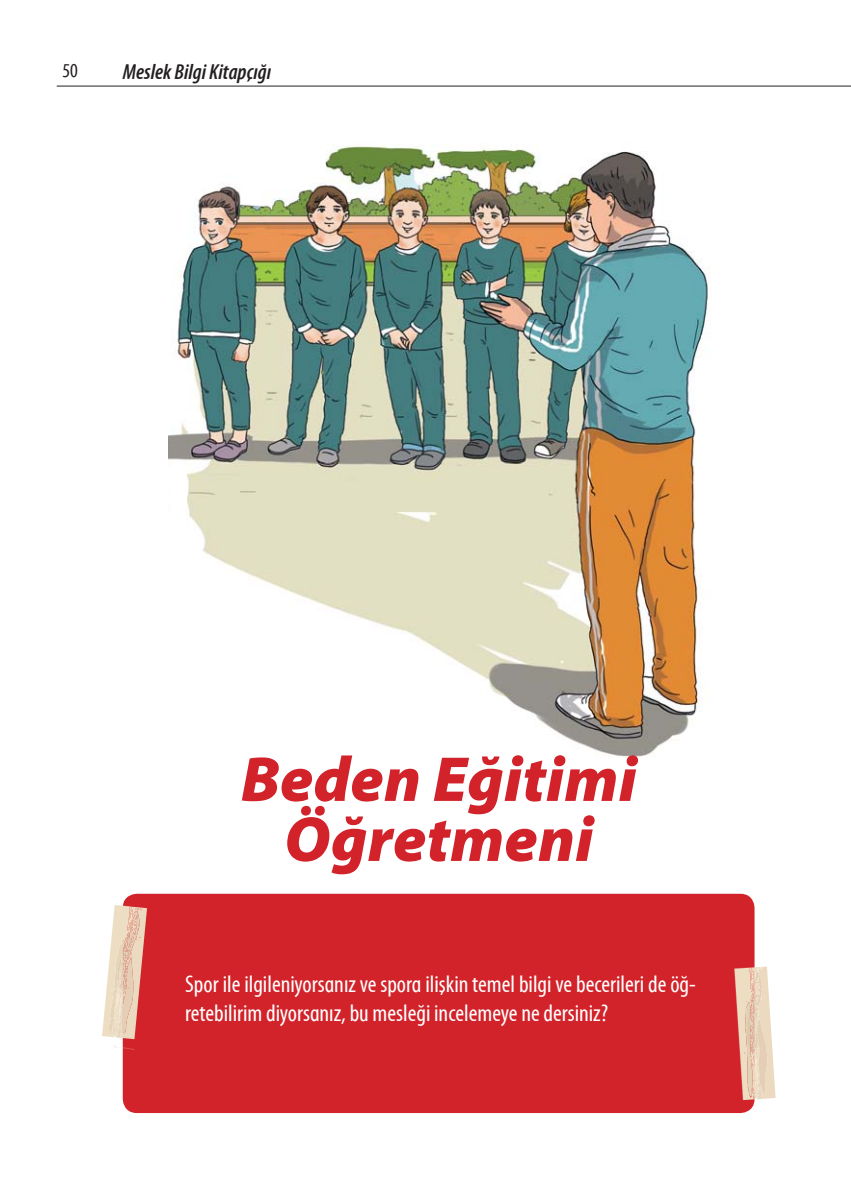
<style>
.page{position:relative;width:851px;height:1191px;background:#fff}
.page>*{position:absolute;margin:0;border:0;box-sizing:border-box;transform-origin:0 0}
.t1{font:italic 900 64px/60px "CHP";letter-spacing:.005em;color:#d2232a;text-align:center}
.t2{font:condensed 24px/28.8px "CHP";color:#fff}
.t3{font:italic 600 condensed 22px "CHP";color:#231f20}
.t4{font:condensed 20px "CHP";color:#231f20}
</style>
<div class="page">
<img style="left:169px;top:145px;width:539px;height:612px">
<div style="left:123px;top:893px;width:631px;height:220px;background:#d2232a;border-radius:14px"></div>
<svg style="left:734px;top:966px;width:41px;height:134px"></svg>
<img style="left:745px;top:1002px;width:17px;height:97px">
<svg style="left:102px;top:905px;width:45px;height:144px"></svg>
<img style="left:116px;top:906px;width:20px;height:119px">
<hr style="left:57px;top:86px;width:793px;height:1px;background:#231f20">
<p class="t4" style="left:62px;top:60px;width:17px">50</p>
<p class="t3" style="left:123px;top:60px;width:150px">Meslek Bilgi Kitapçığı</p>
<h1 class="t1" style="left:241px;top:750px;width:397px">Beden Eğitimi<br>Öğretmeni</h1>
<p class="t2" style="left:185px;top:970px;width:512px">Spor ile ilgileniyorsanız ve spora ilişkin temel bilgi ve becerileri de öğ&shy;retebilirim diyorsanız, bu mesleği incelemeye ne dersiniz?</p>
</div>
